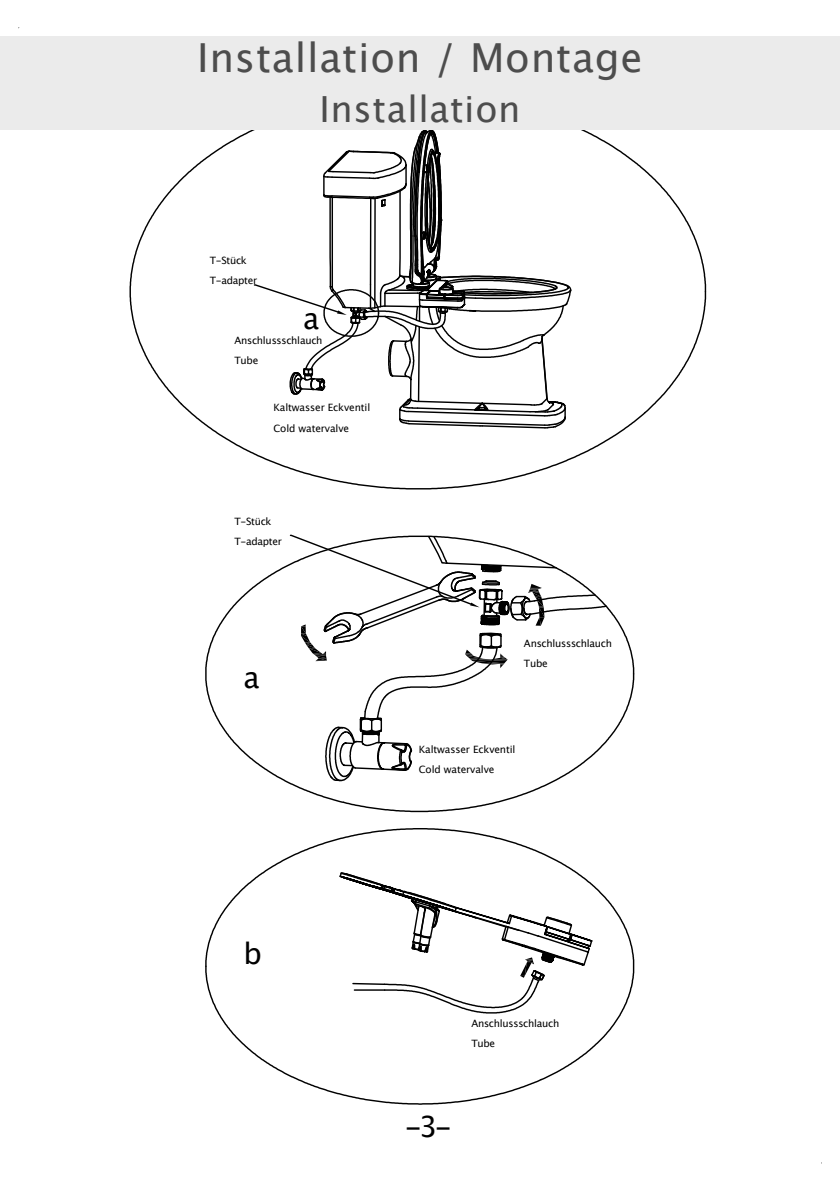
<style>
.page{position:relative;width:840px;height:1191px;background:#fff}
.page>*{position:absolute;margin:0;border:0;box-sizing:border-box;transform-origin:0 0}
.t1{font:40px "Lucida Grande";letter-spacing:.02em;color:#4d4d4d}
.t2{font:36px "Lucida Grande";letter-spacing:.02em;color:#4d4d4d}
.t3{font:29.2px "Lucida Grande";color:#000}
.t4{font:10px/20.2px "Lucida Grande";letter-spacing:-.025em;color:#000}
</style>
<div class="page">
<svg style="left:581px;top:130px;width:125px;height:160px"></svg>
<svg style="left:129px;top:130px;width:124px;height:273px"></svg>
<svg style="left:179px;top:402px;width:465px;height:88px"></svg>
<svg style="left:642px;top:290px;width:64px;height:125px"></svg>
<svg style="left:347px;top:672px;width:287px;height:141px"></svg>
<svg style="left:205px;top:967px;width:335px;height:138px"></svg>
<svg style="left:205px;top:828px;width:286px;height:139px"></svg>
<svg style="left:205px;top:534px;width:402px;height:270px"></svg>
<svg style="left:253px;top:130px;width:319px;height:299px"></svg>
<svg style="left:301px;top:836px;width:333px;height:245px"></svg>
<div style="left:0;top:36px;width:839px;height:94px;background:#ebebeb"></div>
<h1 class="t1" style="left:197px;top:40px;width:447px">Installation / Montage</h1>
<h2 class="t2" style="left:319px;top:94px;width:203px">Installation</h2>
<p class="t4" style="left:210px;top:251px;width:49px">T-Stück<br>T-adapter</p>
<h3 class="t3" style="left:303px;top:306px;width:18px">a</h3>
<p class="t4" style="left:234px;top:331px;width:90px">Anschlussschlauch<br>Tube</p>
<p class="t4" style="left:273px;top:398px;width:98px">Kaltwasser Eckventil<br>Cold watervalve</p>
<p class="t4" style="left:234px;top:512px;width:49px">T-Stück<br>T-adapter</p>
<h3 class="t3" style="left:243px;top:665px;width:18px">a</h3>
<h3 class="t3" style="left:243px;top:941px;width:20px">b</h3>
<p class="t4" style="left:523px;top:633px;width:90px">Anschlussschlauch<br>Tube</p>
<p class="t4" style="left:418px;top:740px;width:98px">Kaltwasser Eckventil<br>Cold watervalve</p>
<p class="t4" style="left:471px;top:1013px;width:90px">Anschlussschlauch<br>Tube</p>
<h3 class="t3" style="left:404px;top:1114px;width:48px">-3-</h3>
</div>
